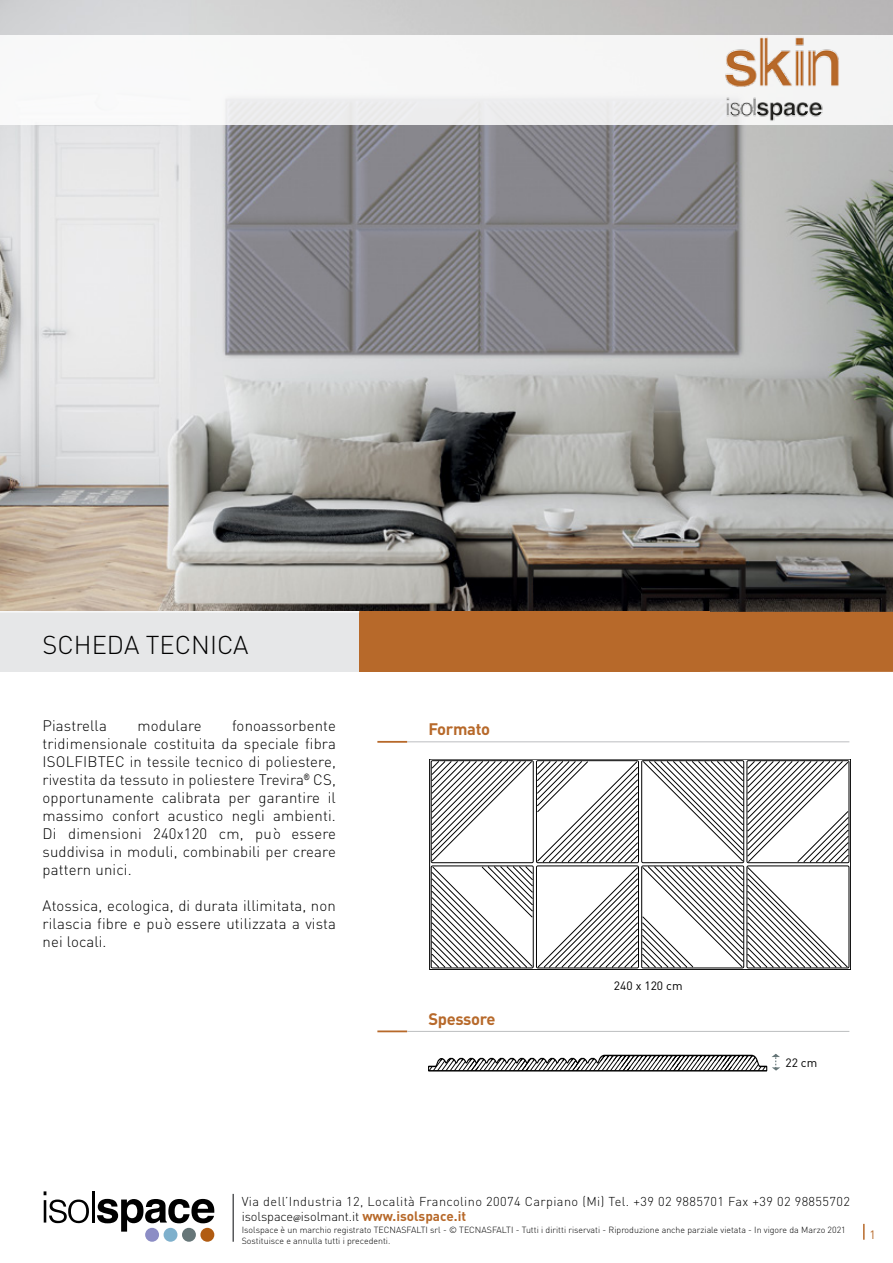
<style>
.page{position:relative;width:893px;height:1263px;background:#fff}
.page>*{position:absolute;margin:0;border:0;box-sizing:border-box;transform-origin:0 0}
.t1{font:300 25.5px "DIN";color:#000}
.t2{font:700 16.5px "DIN";letter-spacing:-.02em;color:#b7692a}
.t3{font:300 15px/18px "DIN";letter-spacing:.01em;color:#000;text-align:justify}
.t4{font:300 12.75px/15.3px "DIN";letter-spacing:.035em;color:#000}
.t5{font:12px "DIN";color:#000}
.t6{font:12px "DIN";color:#b7692a}
.t7{font:300 8.85px/10.6px "DIN";color:#000}
.s1{font-family:"Minion Pro";font-weight:400;font-size:10.5px}
.s2{font-weight:700;font-size:13.5px;color:#b7692a}
</style>
<div class="page">
<hr style="left:232px;top:1194px;width:2px;height:48px;background:#58595b">
<div style="left:200px;top:1228px;width:14px;height:14px;background:#b15c12;border-radius:50%"></div>
<div style="left:182px;top:1228px;width:14px;height:14px;background:#667678;border-radius:50%"></div>
<div style="left:164px;top:1228px;width:13px;height:14px;background:#7eb0cc;border-radius:50%"></div>
<div style="left:145px;top:1228px;width:14px;height:14px;background:#8c8dc5;border-radius:50%"></div>
<svg style="left:44px;top:1191px;width:45px;height:32px"></svg>
<hr style="left:92px;top:1191px;width:2px;height:31px;background:#000">
<svg style="left:97px;top:1199px;width:117px;height:32px"></svg>
<img style="left:0;top:0;width:893px;height:612px">
<div style="left:0;top:35px;width:893px;height:90px;background:#f7f7f7"></div>
<div style="left:0;top:612px;width:359px;height:60px;background:#e6e7e8"></div>
<div style="left:359px;top:612px;width:350px;height:60px;background:#b7692a"></div>
<div style="left:709px;top:612px;width:184px;height:60px;background:#b7692a"></div>
<hr style="left:0;top:611px;width:359px;height:1px;background:#fff">
<hr style="left:407px;top:741px;width:442px;height:1px;background:#bcbec0">
<hr style="left:377px;top:741px;width:30px;height:2px;background:#b7692a">
<hr style="left:377px;top:1030px;width:30px;height:2px;background:#b7692a">
<hr style="left:407px;top:1031px;width:442px;height:1px;background:#bcbec0">
<svg style="left:863px;top:1224px;width:2px;height:16px"></svg>
<img style="left:723px;top:31px;width:119px;height:94px">
<svg style="left:430px;top:759px;width:420px;height:210px"></svg>
<svg style="left:428px;top:1054px;width:352px;height:18px"></svg>
<h1 class="t1" style="left:43px;top:629px;width:208px">Scheda tecnica</h1>
<p class="t3" style="left:43px;top:717px;width:295px;text-indent:190px">fonoassorbente tridimensionale costituita da speciale fibra ISOLFI BTEC</p>
<p class="t3" style="left:43px;top:717px;width:66px">Piastrella</p>
<p class="t3" style="left:137px;top:717px;width:66px">modulare</p>
<p class="t3" style="left:43px;top:753px;width:295px;text-indent:87px">in tessile tecnico di poliestere, rivestita da tessuto in poliestere Trevira<sup>®</sup> CS, opportunamente calibrata per garantire il massimo confort acustico negli ambienti.<br>Di dimensioni 240x120 cm, può essere suddivisa in moduli, combinabili per creare pattern unici.</p>
<p class="t3" style="left:43px;top:897px;width:295px">Atossica, ecologica, di durata illimitata, non rilascia fibre e può essere utilizzata a vista nei locali.</p>
<p class="t2" style="left:428px;top:718px;width:63px">Formato</p>
<p class="t2" style="left:428px;top:1008px;width:69px">Spessore</p>
<p class="t5" style="left:614px;top:978px;width:70px">240 x 120 cm</p>
<p class="t5" style="left:785px;top:1055px;width:33px">22 cm</p>
<p class="t4" style="left:242px;top:1193px;width:610px">Via dell’Industria 12, Località Francolino 20074 Carpiano (Mi) Tel. +39 02 9885701 Fax +39 02 98855702 isolspace<span class="s1">@</span>isolmant.it <span class="s2">www.isolspace.it</span></p>
<p class="t7" style="left:242px;top:1225px;width:605px">Isolspace è un marchio registrato TECNASFALTI srl - © TECNASFALTI - Tutti i diritti riservati - Riproduzione anche parziale vietata - In vigore da Marzo 2021<br>Sostituisce e annulla tutti i precedenti.</p>
<p class="t6" style="left:869px;top:1227px;width:8px">1</p>
</div>
